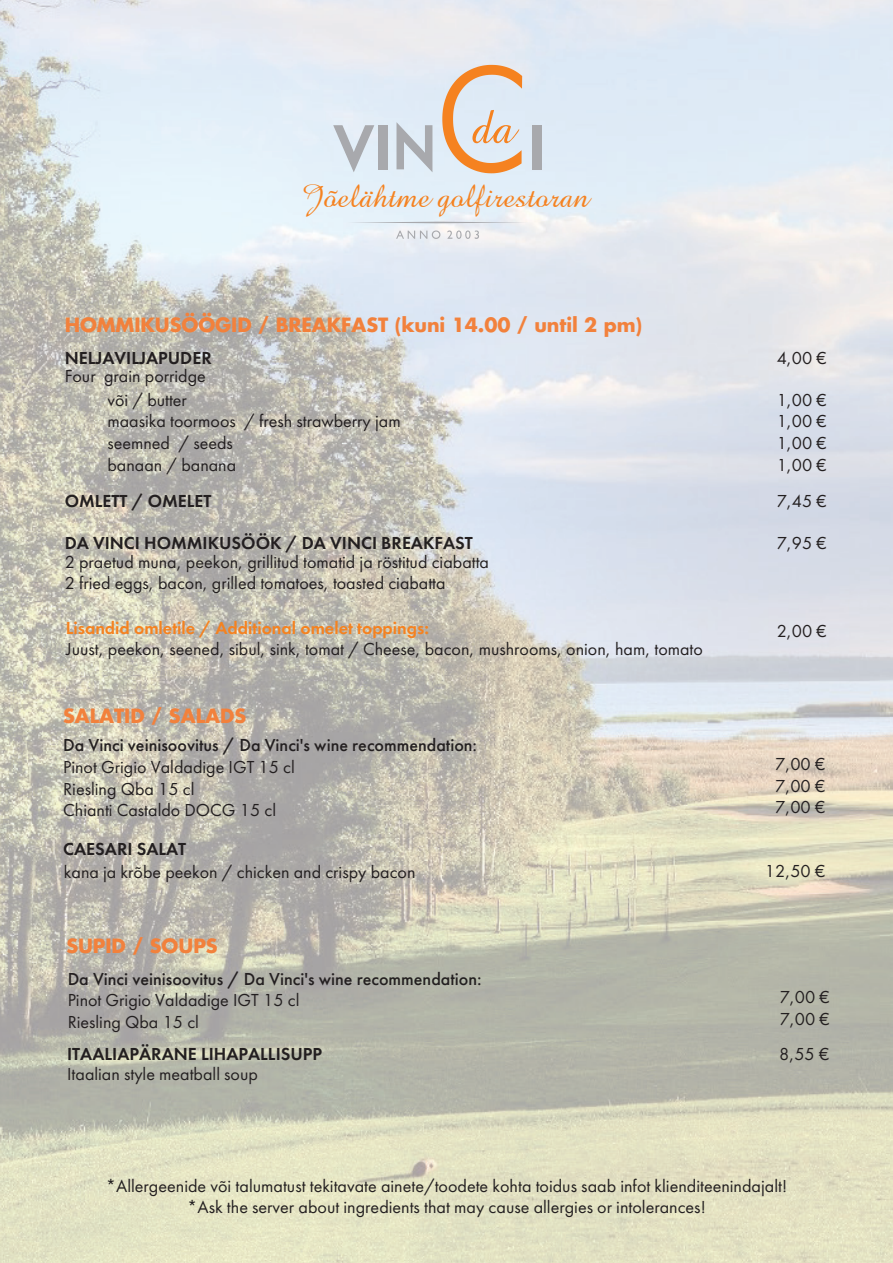
<style>
.page{position:relative;width:893px;height:1263px;background:#fff}
.page>*{position:absolute;margin:0;border:0;box-sizing:border-box;transform-origin:0 0}
.t1{font:33px "Amazone BT";color:#f58220}
.t2{font:700 19.2px "Futura Std";letter-spacing:-.005em;color:#f2813c}
.t3{font:18px/21.6px "Futura PT";color:#231f20}
.t4{font:600 18px "Futura PT";color:#231f20}
.t5{font:500 18px "Futura PT";color:#231f20}
.t6{font:600 18px "Futura PT";color:#f58220}
</style>
<div class="page">
<img style="left:0;top:0;width:893px;height:1263px">
<svg style="left:333px;top:125px;width:41px;height:47px"></svg>
<div style="left:378px;top:125px;width:10px;height:44px;background:#a8a9ad"></div>
<svg style="left:396px;top:122px;width:36px;height:50px"></svg>
<div style="left:533px;top:125px;width:9px;height:44px;background:#a8a9ad"></div>
<svg style="left:442px;top:65px;width:80px;height:108px"></svg>
<svg style="left:396px;top:230px;width:83px;height:9px"></svg>
<svg style="left:348px;top:222px;width:179px;height:1px"></svg>
<h1 class="t1" style="left:301px;top:177px;width:290px">Jõelähtme golfirestoran</h1>
<p class="t2" style="left:65px;top:312px;width:579px">HOMMIKUSÖÖGID / BREAKFAST (kuni 14.00 / until 2 pm)</p>
<p class="t4" style="left:65px;top:346px;width:149px">NELJAVILJAPUDER</p>
<p class="t3" style="left:777px;top:347px;width:52px">4,00 €</p>
<p class="t3" style="left:107px;top:365px;width:100px;line-height:23.2px;text-indent:-43px">Four grain porridge või / butter</p>
<p class="t3" style="left:107px;top:410px;width:295px">maasika toormoos / fresh strawberry jam seemned / seeds<br>banaan / banana</p>
<p class="t3" style="left:777px;top:389px;width:52px;text-align:justify">1,00 € 1,00 € 1,00 € 1,00 €</p>
<p class="t4" style="left:65px;top:490px;width:148px">OMLETT / OMELET</p>
<p class="t3" style="left:777px;top:490px;width:52px">7,45 €</p>
<p class="t4" style="left:65px;top:532px;width:410px">DA VINCI HOMMIKUSÖÖK / DA VINCI BREAKFAST</p>
<p class="t3" style="left:777px;top:532px;width:52px">7,95 €</p>
<p class="t3" style="left:65px;top:551px;width:426px">2 praetud muna, peekon, grillitud tomatid ja röstitud ciabatta<br>2 fried eggs, bacon, grilled tomatoes, toasted ciabatta</p>
<p class="t6" style="left:66px;top:616px;width:365px">Lisandid omletile / Additional omelet toppings:</p>
<p class="t3" style="left:66px;top:638px;width:638px">Juust, peekon, seened, sibul, sink, tomat / Cheese, bacon, mushrooms, onion, ham, tomato</p>
<p class="t3" style="left:777px;top:620px;width:52px">2,00 €</p>
<p class="t2" style="left:63px;top:703px;width:185px">SALATID / SALADS</p>
<p class="t5" style="left:63px;top:734px;width:415px">Da Vinci veinisoovitus / Da Vinci's wine recommendation:</p>
<p class="t3" style="left:63px;top:756px;width:233px">Pinot Grigio Valdadige IGT 15 cl<br>Riesling Qba 15 cl<br>Chianti Castaldo DOCG 15 cl</p>
<p class="t3" style="left:775px;top:753px;width:52px;text-align:justify">7,00 € 7,00 € 7,00 €</p>
<p class="t4" style="left:63px;top:838px;width:125px">CAESARI SALAT</p>
<p class="t3" style="left:64px;top:861px;width:353px">kana ja krõbe peekon / chicken and crispy bacon</p>
<p class="t3" style="left:765px;top:860px;width:62px">12,50 €</p>
<p class="t2" style="left:66px;top:933px;width:153px">SUPID / SOUPS</p>
<p class="t5" style="left:68px;top:968px;width:415px">Da Vinci veinisoovitus / Da Vinci's wine recommendation:</p>
<p class="t3" style="left:68px;top:989px;width:233px">Pinot Grigio Valdadige IGT 15 cl<br>Riesling Qba 15 cl</p>
<p class="t3" style="left:780px;top:986px;width:52px">7,00 €<br>7,00 €</p>
<p class="t4" style="left:67px;top:1042px;width:256px">ITAALIAPÄRANE LIHAPALLISUPP</p>
<p class="t3" style="left:779px;top:1043px;width:52px">8,55 €</p>
<p class="t3" style="left:67px;top:1063px;width:192px">Itaalian style meatball soup</p>
<p class="t3" style="left:106px;top:1175px;width:683px;text-align:center">*Allergeenide või talumatust tekitavate ainete/toodete kohta toidus saab infot klienditeenindajalt! *Ask the server about ingredients that may cause allergies or intolerances!</p>
</div>
